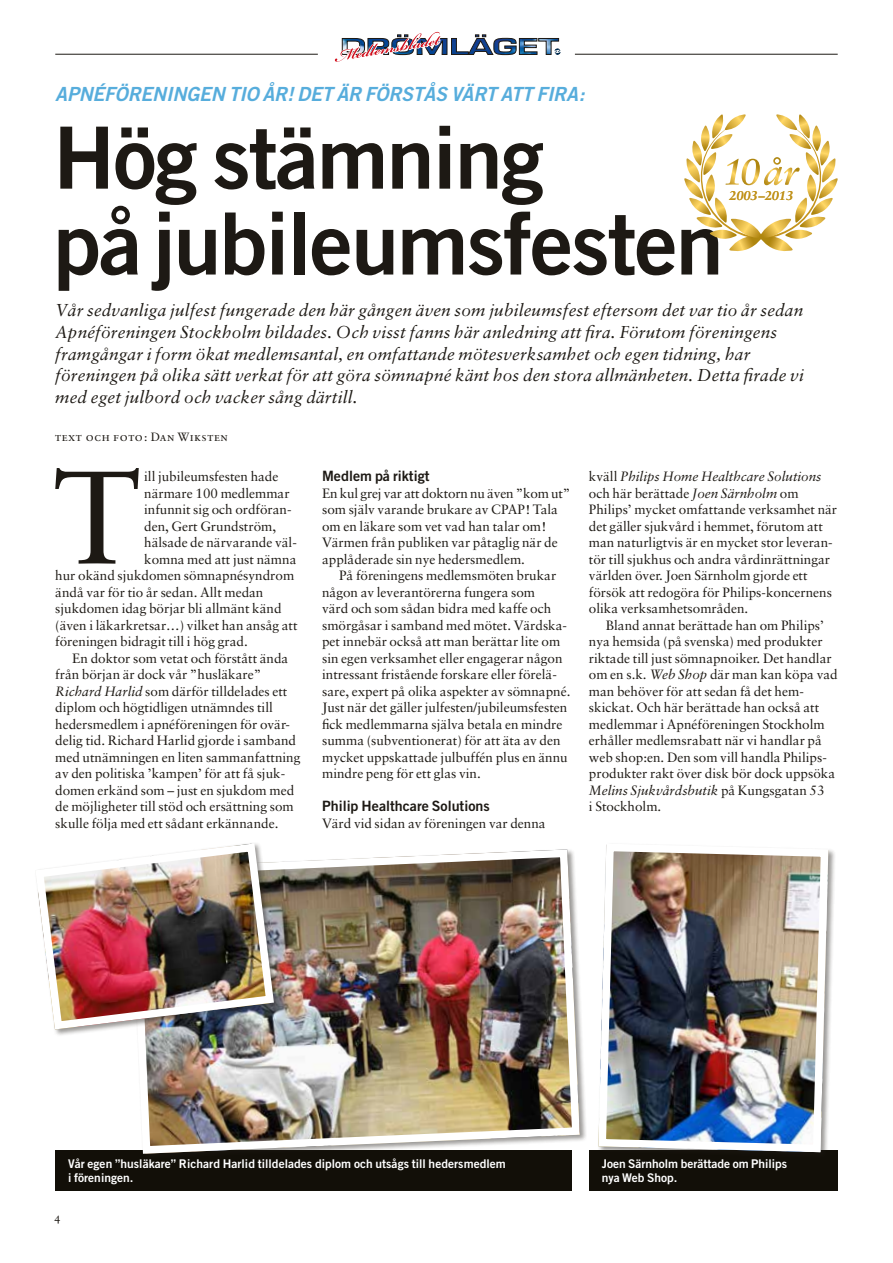
<style>
.page{position:relative;width:893px;height:1263px;background:#fff}
.page>*{position:absolute;margin:0;border:0;box-sizing:border-box;transform-origin:0 0}
.t1{font:131.7px "Sabon";color:#1d1914}
.t2{font:85.8px/85.8px "Trade Gothic Bold Two";letter-spacing:-.02em;color:#1d1914}
.t3{font:italic 19.5px "Trade Gothic Bold Two";letter-spacing:-.01em;color:#57addc}
.t4{font:italic 17.25px/21.8px "Sabon";letter-spacing:.01em;color:#1d1914}
.t5{font:14.25px "Trade Gothic Bold Two";color:#1d1914}
.t6{font:13.5px/16.5px "Sabon";color:#1d1914}
.t7{font:italic 700 12.75px "Sabon";color:#ae860f}
.t8{font:12px/13.5px "Trade Gothic Bold Two";letter-spacing:.005em;color:#fff}
.t9{font:12px "Sabon Roman SC";letter-spacing:.05em;color:#1d1914}
.s1{font-style:italic}
</style>
<div class="page">
<hr style="left:55px;top:54px;width:263px;height:1px;background:#1d1914">
<hr style="left:575px;top:54px;width:263px;height:1px;background:#1d1914">
<img style="left:335px;top:31px;width:226px;height:31px">
<div style="left:55px;top:1150px;width:517px;height:41px;background:#120f08"></div>
<div style="left:589px;top:1150px;width:249px;height:41px;background:#120f08"></div>
<div style="left:597px;top:842px;width:239px;height:317px;background:#1d1914;opacity:.45"></div>
<img style="left:597px;top:842px;width:235px;height:314px">
<img style="left:142px;top:849px;width:442px;height:305px">
<div style="left:34px;top:842px;width:247px;height:195px;background:#1d1914;opacity:.45"></div>
<img style="left:34px;top:842px;width:244px;height:191px">
<svg style="left:684px;top:114px;width:154px;height:138px"></svg>
<h3 class="t3" style="left:55px;top:82px;width:531px">APNÉFÖRENINGEN TIO ÅR! DET ÄR FÖRSTÅS VÄRT ATT FIRA:</h3>
<h2 class="t2" style="left:53px;top:114px;width:672px">Hög stämning<br>på jubileumsfesten</h2>
<p class="t7" style="left:729px;top:188px;width:65px">2003–2013</p>
<p class="t4" style="left:55px;top:299px;width:750px">Vår sedvanliga julfest fungerade den här gången även som jubileumsfest eftersom det var tio år sedan Apnéföreningen Stockholm bildades. Och visst fanns här anledning att fira. Förutom föreningens framgångar i form ökat medlemsantal, en omfattande mötesverksamhet och egen tidning, har föreningen på olika sätt verkat för att göra sömnapné känt hos den stora allmänheten. Detta firade vi med eget julbord och vacker sång därtill.</p>
<p class="t9" style="left:55px;top:430px;width:174px">text och foto: Dan Wiksten</p>
<h1 class="t1" style="left:53px;top:439px;width:89px">T</h1>
<p class="t6" style="left:144px;top:468px;width:136px">ill jubileumsfesten hade</p>
<p class="t6" style="left:144px;top:485px;width:147px">närmare 100 medlemmar</p>
<p class="t6" style="left:144px;top:501px;width:149px">infunnit sig och ordföran-</p>
<p class="t6" style="left:144px;top:517px;width:134px">den, Gert Grundström,</p>
<p class="t6" style="left:144px;top:534px;width:154px">hälsade de närvarande väl-</p>
<p class="t6" style="left:144px;top:550px;width:154px">komna med att just nämna</p>
<p class="t6" style="left:55px;top:567px;width:240px">hur okänd sjukdomen sömnapnésyndrom</p>
<p class="t6" style="left:55px;top:583px;width:210px">ändå var för tio år sedan. Allt medan</p>
<p class="t6" style="left:55px;top:600px;width:228px">sjukdomen idag börjar bli allmänt känd</p>
<p class="t6" style="left:55px;top:616px;width:244px">(även i läkarkretsar…) vilket han ansåg att</p>
<p class="t6" style="left:55px;top:633px;width:194px">föreningen bidragit till i hög grad.</p>
<p class="t6" style="left:72px;top:649px;width:218px">En doktor som vetat och förstått ända</p>
<p class="t6" style="left:55px;top:666px;width:207px">från början är dock vår ”husläkare”</p>
<p class="t6" style="left:55px;top:682px;width:234px"><span class="s1">Richard Harlid</span> som därför tilldelades ett</p>
<p class="t6" style="left:55px;top:699px;width:219px">diplom och högtidligen utnämndes till</p>
<p class="t6" style="left:55px;top:715px;width:236px">hedersmedlem i apnéföreningen för ovär-</p>
<p class="t6" style="left:55px;top:732px;width:242px">delig tid. Richard Harlid gjorde i samband</p>
<p class="t6" style="left:55px;top:748px;width:247px">med utnämningen en liten sammanfattning</p>
<p class="t6" style="left:55px;top:765px;width:231px">av den politiska ’kampen’ för att få sjuk-</p>
<p class="t6" style="left:55px;top:781px;width:240px">domen erkänd som – just en sjukdom med</p>
<p class="t6" style="left:55px;top:798px;width:240px">de möjligheter till stöd och ersättning som</p>
<p class="t6" style="left:55px;top:814px;width:225px">skulle följa med ett sådant erkännande.</p>
<p class="t5" style="left:322px;top:467px;width:109px">Medlem på riktigt</p>
<p class="t6" style="left:322px;top:485px;width:250px">En kul grej var att doktorn nu även ”kom ut” som själv varande brukare av CPAP! Tala om en läkare som vet vad han talar om!<br>Värmen från publiken var påtaglig när de applåderade sin nye hedersmedlem.</p>
<p class="t6" style="left:322px;top:567px;width:250px;text-indent:17px">På föreningens medlemsmöten brukar någon av leverantörerna fungera som<br>värd och som sådan bidra med kaffe och smörgåsar i samband med mötet. Värdska&shy;pet innebär också att man berättar lite om sin egen verksamhet eller engagerar någon intressant fristående forskare eller förelä&shy;sare, expert på olika aspekter av sömnapné.<br>Just när det gäller julfesten/jubileumsfesten fick medlemmarna själva betala en mindre summa (subventionerat) för att äta av den mycket uppskattade julbuffén plus en ännu mindre peng för ett glas vin.</p>
<p class="t5" style="left:322px;top:797px;width:169px">Philip Healthcare Solutions</p>
<p class="t6" style="left:322px;top:815px;width:225px">Värd vid sidan av föreningen var denna</p>
<p class="t6" style="left:589px;top:468px;width:250px">kväll <span class="s1">Philips Home Healthcare Solutions </span>och här berättade <span class="s1">Joen Särnholm</span> om Philips’ mycket omfattande verksamhet när det gäller sjukvård i hemmet, förutom att man naturligtvis är en mycket stor leveran&shy;tör till sjukhus och andra vårdinrättningar världen över. Joen Särnholm gjorde ett försök att redogöra för Philips-koncernens olika verksamhetsområden.</p>
<p class="t6" style="left:589px;top:616px;width:250px;text-indent:17px">Bland annat berättade han om Philips’ nya hemsida (på svenska) med produkter riktade till just sömnapnoiker. Det handlar om en s.k. <span class="s1">Web Shop</span> där man kan köpa vad man behöver för att sedan få det hem&shy;skickat. Och här berättade han också att medlemmar i Apnéföreningen Stockholm erhåller medlemsrabatt när vi handlar på web shop:en. Den som vill handla Philips&shy;produkter rakt över disk bör dock uppsöka <span class="s1">Melins Sjukvårdsbutik</span> på Kungsgatan 53<br>i Stockholm.</p>
<p class="t8" style="left:68px;top:1157px;width:439px">Vår egen ”husläkare” Richard Harlid tilldelades diplom och utsågs till hedersmedlem i föreningen.</p>
<p class="t8" style="left:602px;top:1157px;width:187px">Joen Särnholm berättade om Philips nya Web Shop.</p>
<p class="t9" style="left:54px;top:1210px;width:8px">4</p>
</div>
